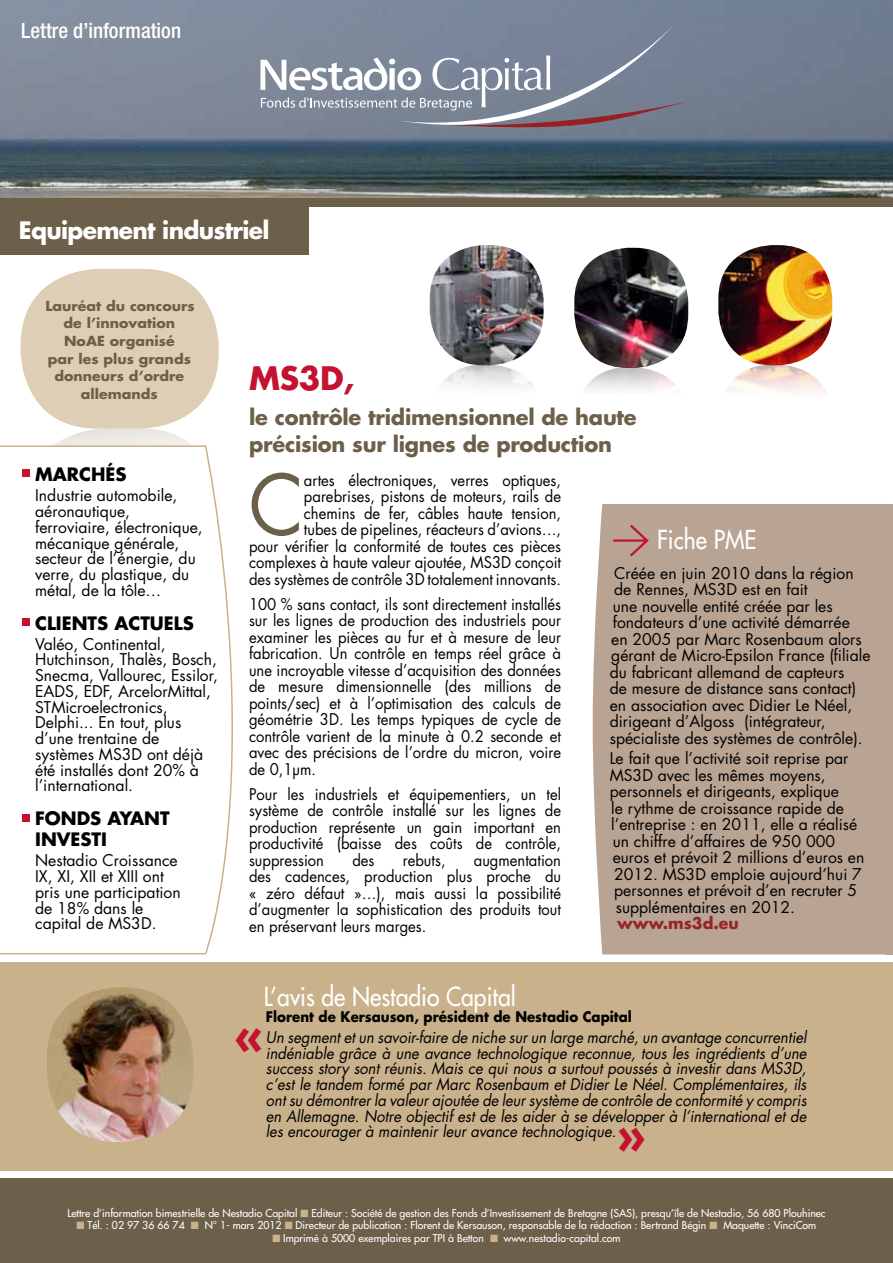
<style>
.page{position:relative;width:893px;height:1263px;background:#fff}
.page>*{position:absolute;margin:0;border:0;box-sizing:border-box;transform-origin:0 0}
.t1{font:81.45px "Futura";color:#6d604a;scale:.94 1}
.t2{font:700 49.05px "Futura";color:#c41230}
.t3{font:700 31.5px "Futura";color:#c41230}
.t4{font:25.5px "Futura";color:#fff;scale:.9 1}
.t5{font:700 23.4px "Futura";color:#fff}
.t6{font:700 21px/27px "Futura";letter-spacing:-.01em;color:#6d604a}
.t7{font:500 condensed 21px "Helvetica Neue";color:#fff}
.t8{font:700 18px/21.6px "Futura";color:#000}
.t9{font:15.75px/15.8px "Futura";color:#000}
.t10{font:15.75px/16.5px "Futura";color:#000;text-align:justify;scale:.94 1}
.t11{font:italic 15.75px/15.8px "Futura";color:#000;text-align:justify;scale:.94 1}
.t12{font:700 15.75px "Futura";color:#972428}
.t13{font:700 14.25px "Futura";color:#000;scale:.94 1}
.t14{font:700 13.5px/17.7px "Futura";color:#6d604a;text-align:center;scale:1.05 1}
.t15{font:10.5px "Futura";color:#fff}
.s1{color:#c8b18b}
</style>
<div class="page">
<svg style="left:27px;top:429px;width:192px;height:159px;background:#ebe6df"></svg>
<img style="left:430px;top:245px;width:114px;height:143px">
<img style="left:574px;top:248px;width:114px;height:142px">
<img style="left:718px;top:245px;width:114px;height:147px">
<div style="left:0;top:190px;width:893px;height:16px;background:#6d604a"></div>
<div style="left:0;top:963px;width:893px;height:208px;background:#c8b18b"></div>
<img style="left:0;top:0;width:893px;height:198px">
<div style="left:593px;top:504px;width:293px;height:450px;background:#b9a393"></div>
<svg style="left:613px;top:525px;width:36px;height:31px"></svg>
<svg style="left:0;top:446px;width:233px;height:509px"></svg>
<div style="left:0;top:1178px;width:893px;height:85px;background:#6d604a"></div>
<img style="left:47px;top:987px;width:146px;height:155px">
<svg style="left:260px;top:21px;width:449px;height:106px;background:#868e9f"></svg>
<div style="left:21px;top:269px;width:198px;height:160px;background:#deceb5;border-radius:77px"></div>
<div style="left:886px;top:504px;width:7px;height:450px;background:#b9a393"></div>
<div style="left:22px;top:469px;width:7px;height:7px;background:#c41230"></div>
<div style="left:22px;top:618px;width:7px;height:7px;background:#c41230"></div>
<div style="left:22px;top:815px;width:7px;height:7px;background:#c41230"></div>
<div style="left:0;top:206px;width:308px;height:49px;background:#6d604a"></div>
<h3 class="t7" style="left:21px;top:18px;width:161px">Lettre d’information</h3>
<h3 class="t5" style="left:19px;top:215px;width:252px">Equipement industriel</h3>
<p class="t14" style="left:45px;top:296px;width:144px">Lauréat du concours de l’innovation<br>NoAE organisé<br>par les plus grands donneurs d’ordre allemands</p>
<p class="t8" style="left:35px;top:464px;width:93px">Marchés</p>
<p class="t9" style="left:35px;top:488px;width:169px">Industrie automobile, aéronautique, ferroviaire, électronique, mécanique générale, secteur de l’énergie, du verre, du plastique, du métal, de la tôle…</p>
<p class="t8" style="left:35px;top:612px;width:160px">Clients actuels</p>
<p class="t9" style="left:35px;top:636px;width:184px">Valéo, Continental,<br>Hutchinson, Thalès, Bosch,<br>Snecma, Vallourec, Essilor,<br>EADS, EDF, ArcelorMittal,<br>STMicroelectronics,<br>Delphi... En tout, plus d’une trentaine de systèmes MS3D ont déjà été installés dont 20% à l’international.</p>
<p class="t8" style="left:35px;top:807px;width:136px">Fonds ayant investi</p>
<p class="t9" style="left:35px;top:853px;width:147px">Nestadio Croissance<br>IX, XI, XII et XIII ont pris une participation de 18% dans le capital de MS3D.</p>
<h3 class="t3" style="left:249px;top:357px;width:107px">MS3D,</h3>
<h3 class="t6" style="left:249px;top:403px;width:389px">le contrôle tridimensionnel de haute précision sur lignes de production</h3>
<p class="t10" style="left:249px;top:472px;width:333px;text-align:right">artes électroniques, verres optiques, parebrises, pistons de moteurs, rails de chemins de fer, câbles haute tension,<br>tubes de pipelines, réacteurs d’avions…,<br>pour vérifier la conformité de toutes ces pièces complexes à haute valeur ajoutée, MS3D conçoit des systèmes de contrôle 3D totalement innovants.</p>
<p class="t10" style="left:249px;top:596px;width:333px">100 % sans contact, ils sont directement installés sur les lignes de production des industriels pour examiner les pièces au fur et à mesure de leur fabrication. Un contrôle en temps réel grâce à une incroyable vitesse d’acquisition des données de mesure dimensionnelle (des millions de points/sec) et à l’optimisation des calculs de géométrie 3D. Les temps typiques de cycle de contrôle varient de la minute à 0.2 seconde et avec des précisions de l’ordre du micron, voire de 0,1µm.</p>
<p class="t10" style="left:249px;top:786px;width:333px">Pour les industriels et équipementiers, un tel système de contrôle installé sur les lignes de production représente un gain important en productivité (baisse des coûts de contrôle, suppression</p>
<h1 class="t1" style="left:249px;top:453px;width:60px">C</h1>
<p class="t10" style="left:352px;top:852px;width:25px">des</p>
<p class="t10" style="left:403px;top:852px;width:47px">rebuts,</p>
<p class="t10" style="left:249px;top:852px;width:333px;text-indent:225px">augmentation des cadences, production plus proche du « zéro défaut »…), mais aussi la possibilité d’augmenter la sophistication des produits tout en préservant leurs marges.</p>
<h3 class="t4" style="left:657px;top:524px;width:112px">Fiche PME</h3>
<p class="t9" style="left:610px;top:565px;width:262px;line-height:16.5px">Créée en juin 2010 dans la région<br>de Rennes, MS3D est en fait<br>une nouvelle entité créée par les fondateurs d’une activité démarrée<br>en 2005 par Marc Rosenbaum alors gérant de Micro-Epsilon France (filiale du fabricant allemand de capteurs<br>de mesure de distance sans contact) en association avec Didier Le Néel, dirigeant d’Algoss (intégrateur, spécialiste des systèmes de contrôle).</p>
<p class="t9" style="left:610px;top:751px;width:240px">Le fait que l’activité soit reprise par</p>
<p class="t9" style="left:610px;top:767px;width:218px">MS3D avec les mêmes moyens,</p>
<p class="t9" style="left:610px;top:784px;width:231px">personnels et dirigeants, explique</p>
<p class="t9" style="left:611px;top:800px;width:234px">le rythme de croissance rapide de</p>
<p class="t9" style="left:611px;top:817px;width:248px">l’entreprise : en 2011, elle a réalisé</p>
<p class="t9" style="left:613px;top:833px;width:224px">un chiffre d’affaires de 950 000</p>
<p class="t9" style="left:613px;top:850px;width:253px">euros et prévoit 2 millions d’euros en</p>
<p class="t9" style="left:614px;top:866px;width:249px">2012. MS3D emploie aujourd’hui 7</p>
<p class="t9" style="left:614px;top:883px;width:244px">personnes et prévoit d’en recruter 5</p>
<p class="t9" style="left:616px;top:899px;width:181px">supplémentaires en 2012.</p>
<p class="t12" style="left:617px;top:913px;width:123px">www.ms3d.eu</p>
<h3 class="t4" style="left:264px;top:981px;width:281px">L’avis de Nestadio Capital</h3>
<p class="t13" style="left:266px;top:1007px;width:391px">Florent de Kersauson, président de Nestadio Capital</p>
<p class="t11" style="left:266px;top:1029px;width:577px">Un segment et un savoir-faire de niche sur un large marché, un avantage concurrentiel indéniable grâce à une avance technologique reconnue, tous les ingrédients d’une success story sont réunis. Mais ce qui nous a surtout poussés à investir dans MS3D, c’est le tandem formé par Marc Rosenbaum et Didier Le Néel. Complémentaires, ils ont su démontrer la valeur ajoutée de leur système de contrôle de conformité y compris en Allemagne. Notre objectif est de les aider à se développer à l’international et de les encourager à maintenir leur avance technologique.</p>
<h2 class="t2" style="left:234px;top:1005px;width:31px">«</h2>
<h2 class="t2" style="left:646px;top:1175px;width:31px;rotate:-180deg">«</h2>
<p class="t15" style="left:67px;top:1206px;width:760px">Lettre d’information bimestrielle de Nestadio Capital <span class="s1">■</span> Editeur : Société de gestion des Fonds d’Investissement de Bretagne (SAS), presqu’île de Nestadio, 56 680 Plouhinec</p>
<p class="t15" style="left:77px;top:1219px;width:741px"><span class="s1">■</span> Tél. : 02 97 36 66 74 <span class="s1">■</span> N° 1- mars 2012 <span class="s1">■</span> Directeur de publication : Florent de Kersauson, responsable de la rédaction : Bertrand Bégin <span class="s1">■</span> Maquette : VinciCom</p>
<p class="t15" style="left:272px;top:1231px;width:350px"><span class="s1">■</span> Imprimé à 5000 exemplaires par TPI à Betton <span class="s1">■</span> www.nestadio-capital.com</p>
</div>
